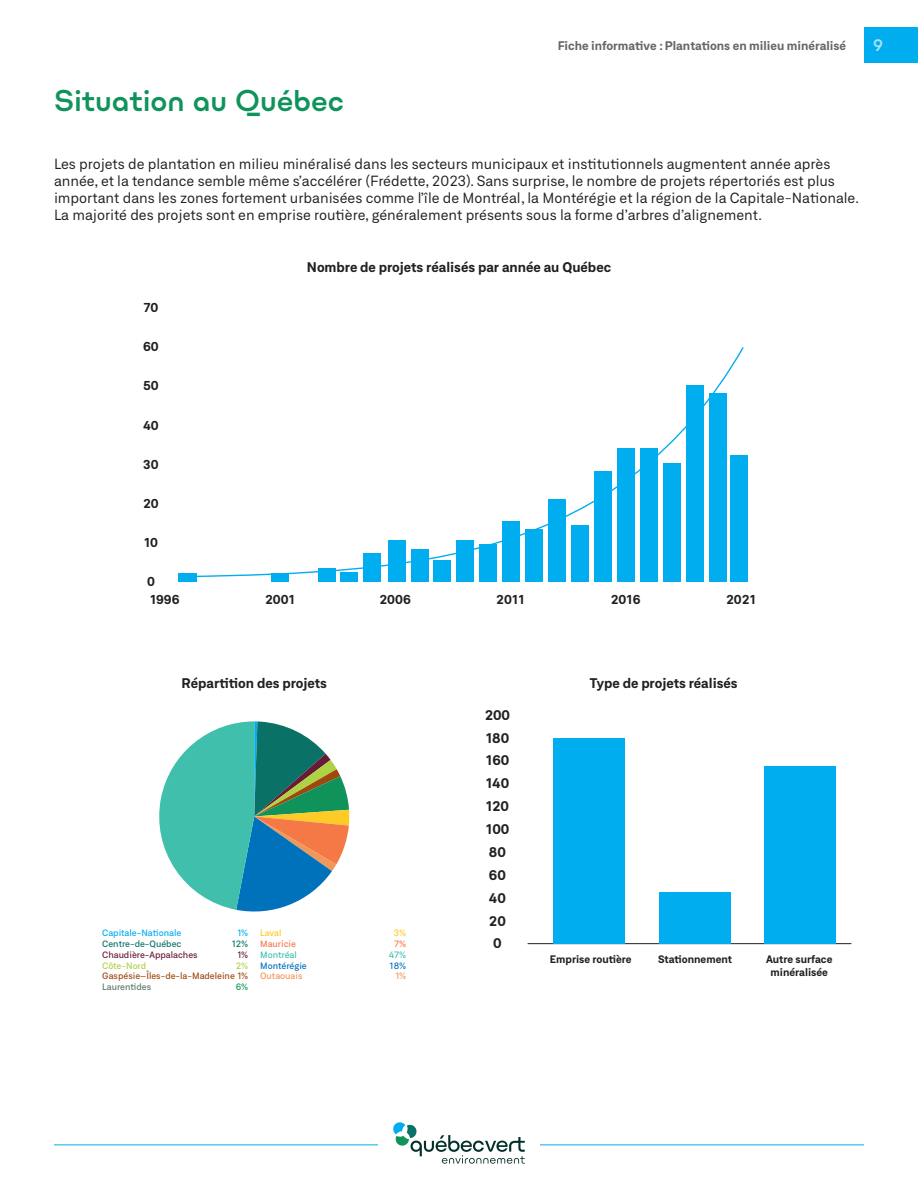
<style>
.page{position:relative;width:918px;height:1188px;background:#fff}
.page>*{position:absolute;margin:0;border:0;box-sizing:border-box;transform-origin:0 0}
.Division_1{font:700 27px "Ulm Grotesk";color:#10935b}
.t1{font:700 15px "Ulm Grotesk";color:#aae0f9}
.Courant{font:14.25px/17.1px "Neufile Grotesk";color:#231f20}
.Graphique_Titre{font:700 13.5px/22.8px "Neufile Grotesk";color:#231f20;text-align:center}
.t2{font:700 12.45px "Neufile Grotesk";color:#231f20}
.t3{font:700 12px "Neufile Grotesk";color:#666}
.t4{font:700 10.5px/12.6px "Neufile Grotesk";color:#231f20;text-align:center}
.t5{font:500 8.85px/10.9px "Neufile Grotesk";color:#9e480e;text-align:justify}
.t6{font:500 8.85px "Neufile Grotesk";color:#681b34}
.t7{font:500 8.85px "Neufile Grotesk";color:#00aeef}
.t8{font:500 8.85px "Neufile Grotesk";color:#0a7166}
.t9{font:500 8.85px "Neufile Grotesk";color:#0072bc}
.t10{font:500 8.85px "Neufile Grotesk";color:#40bfad}
.t11{font:500 8.85px "Neufile Grotesk";color:#f1975a}
.t12{font:500 8.85px "Neufile Grotesk";color:#f47947}
.t13{font:500 8.85px "Neufile Grotesk";letter-spacing:-.005em;color:#afd144}
.t14{font:500 8.85px "Neufile Grotesk";color:#fecb26}
.t15{font:500 8.85px "Neufile Grotesk";color:#10935b}
.s1{color:#afd144}
.s2{color:#58776c}
</style>
<div class="page">
<div style="left:178px;top:573px;width:18px;height:9px;background:#00aeef"></div>
<div style="left:271px;top:573px;width:18px;height:9px;background:#00aeef"></div>
<div style="left:318px;top:569px;width:18px;height:13px;background:#00aeef"></div>
<div style="left:340px;top:573px;width:18px;height:9px;background:#00aeef"></div>
<div style="left:363px;top:553px;width:18px;height:29px;background:#00aeef"></div>
<div style="left:388px;top:540px;width:18px;height:42px;background:#00aeef"></div>
<div style="left:411px;top:549px;width:18px;height:33px;background:#00aeef"></div>
<div style="left:433px;top:560px;width:18px;height:22px;background:#00aeef"></div>
<div style="left:456px;top:540px;width:18px;height:42px;background:#00aeef"></div>
<div style="left:479px;top:545px;width:18px;height:37px;background:#00aeef"></div>
<div style="left:502px;top:521px;width:18px;height:61px;background:#00aeef"></div>
<div style="left:525px;top:529px;width:18px;height:53px;background:#00aeef"></div>
<div style="left:548px;top:499px;width:18px;height:83px;background:#00aeef"></div>
<div style="left:571px;top:526px;width:18px;height:56px;background:#00aeef"></div>
<div style="left:594px;top:472px;width:18px;height:110px;background:#00aeef"></div>
<div style="left:617px;top:448px;width:18px;height:134px;background:#00aeef"></div>
<div style="left:640px;top:448px;width:18px;height:134px;background:#00aeef"></div>
<div style="left:663px;top:463px;width:18px;height:119px;background:#00aeef"></div>
<div style="left:730px;top:455px;width:18px;height:127px;background:#00aeef"></div>
<div style="left:709px;top:394px;width:18px;height:188px;background:#00aeef"></div>
<div style="left:686px;top:385px;width:18px;height:197px;background:#00aeef"></div>
<svg style="left:196px;top:347px;width:548px;height:231px"></svg>
<svg style="left:159px;top:721px;width:190px;height:191px"></svg>
<hr style="left:528px;top:943px;width:323px;height:1px;background:#231f20">
<div style="left:554px;top:738px;width:71px;height:206px;background:#00aeef"></div>
<div style="left:659px;top:892px;width:71px;height:52px;background:#00aeef"></div>
<div style="left:764px;top:766px;width:72px;height:178px;background:#00aeef"></div>
<hr style="left:54px;top:1144px;width:324px;height:1px;background:#00aeef">
<hr style="left:540px;top:1144px;width:324px;height:1px;background:#00aeef">
<svg style="left:393px;top:1122px;width:132px;height:42px"></svg>
<div style="left:864px;top:27px;width:54px;height:36px;background:#00aeef"></div>
<p class="Division_1" style="left:54px;top:83px;width:292px">Situation au Québec</p>
<p class="t3" style="left:558px;top:38px;width:290px">Fiche informative : Plantations en milieu minéralisé</p>
<p class="t1" style="left:873px;top:36px;width:12px">9</p>
<p class="Courant" style="left:54px;top:155px;width:806px">Les projets de plantation en milieu minéralisé dans les secteurs municipaux et institutionnels augmentent année après année, et la tendance semble même s’accélérer (Frédette, 2023). Sans surprise, le nombre de projets répertoriés est plus important dans les zones fortement urbanisées comme l’île de Montréal, la Montérégie et la région de la Capitale-Nationale.<br>La majorité des projets sont en emprise routière, généralement présents sous la forme d’arbres d’alignement.</p>
<p class="Graphique_Titre" style="left:307px;top:256px;width:306px">Nombre de projets réalisés par année au Québec</p>
<p class="t2" style="left:143px;top:299px;width:17px">70</p>
<p class="t2" style="left:143px;top:339px;width:17px">60</p>
<p class="t2" style="left:143px;top:378px;width:17px">50</p>
<p class="t2" style="left:143px;top:417px;width:17px">40</p>
<p class="t2" style="left:143px;top:456px;width:17px">30</p>
<p class="t2" style="left:143px;top:495px;width:17px">20</p>
<p class="t2" style="left:144px;top:534px;width:16px">10</p>
<p class="t2" style="left:147px;top:574px;width:9px">0</p>
<p class="t2" style="left:150px;top:592px;width:31px">1996</p>
<p class="t2" style="left:265px;top:592px;width:31px">2001</p>
<p class="t2" style="left:380px;top:592px;width:33px">2006</p>
<p class="t2" style="left:496px;top:592px;width:30px">2011</p>
<p class="t2" style="left:611px;top:592px;width:31px">2016</p>
<p class="t2" style="left:726px;top:592px;width:31px">2021</p>
<p class="Graphique_Titre" style="left:182px;top:671px;width:147px">Répartition des projets</p>
<p class="t7" style="left:102px;top:927px;width:81px">Capitale-Nationale</p>
<p class="t7" style="left:237px;top:927px;width:13px">1%</p>
<p class="t8" style="left:102px;top:938px;width:81px">Centre-de-Québec</p>
<p class="t8" style="left:232px;top:938px;width:18px">12%</p>
<p class="t6" style="left:102px;top:949px;width:97px">Chaudière-Appalaches</p>
<p class="t6" style="left:237px;top:949px;width:13px">1%</p>
<p class="t13" style="left:102px;top:960px;width:46px">Côte-Nord</p>
<p class="t5" style="left:102px;top:960px;width:148px;text-indent:134px"><span class="s1">2% </span>Gaspésie–Îles-de-la-Madeleine 1% <span class="s2">Laurentides</span></p>
<p class="t15" style="left:236px;top:982px;width:14px">6%</p>
<p class="t14" style="left:260px;top:927px;width:23px">Laval</p>
<p class="t14" style="left:394px;top:927px;width:14px">3%</p>
<p class="t12" style="left:260px;top:938px;width:37px">Mauricie</p>
<p class="t12" style="left:394px;top:938px;width:14px">7%</p>
<p class="t10" style="left:260px;top:949px;width:38px">Montréal</p>
<p class="t10" style="left:389px;top:949px;width:19px">47%</p>
<p class="t9" style="left:260px;top:960px;width:48px">Montérégie</p>
<p class="t9" style="left:389px;top:960px;width:19px">18%</p>
<p class="t11" style="left:260px;top:971px;width:44px">Outaouais</p>
<p class="t11" style="left:395px;top:971px;width:13px">1%</p>
<p class="Graphique_Titre" style="left:485px;top:703px;width:27px">200<br>180<br>160<br>140<br>120<br>100<br>80<br>60<br>40<br>20<br>0</p>
<p class="Graphique_Titre" style="left:590px;top:671px;width:149px">Type de projets réalisés</p>
<p class="t4" style="left:550px;top:953px;width:83px">Emprise routière</p>
<p class="t4" style="left:658px;top:953px;width:76px">Stationnement</p>
<p class="t4" style="left:766px;top:953px;width:68px">Autre surface minéralisée</p>
</div>
